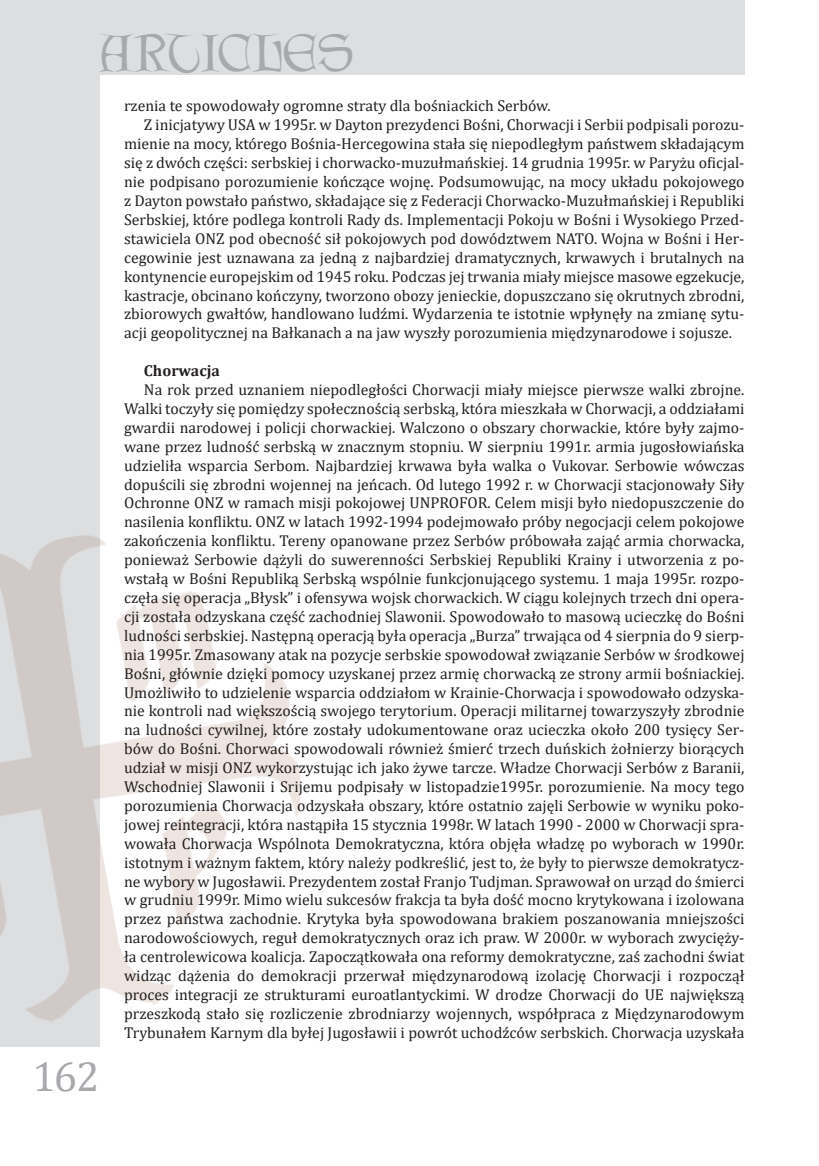
<style>
.page{position:relative;width:819px;height:1166px;background:#fff}
.page>*{position:absolute;margin:0;border:0;box-sizing:border-box;transform-origin:0 0}
.t1{font:46.55px "Lettergical";letter-spacing:-.005em;color:#a8a9ad}
.t2{font:42px "Cambria";color:#a8a9ad}
.Tekst_PO{font:15.75px/18.9px "Cambria";color:#231f20;text-align:justify}
.Tekst_PO-2{font:700 15.75px "Cambria";color:#231f20}
</style>
<div class="page">
<div style="left:0;top:0;width:99px;height:1047px;background:#dddee0"></div>
<div style="left:0;top:0;width:744px;height:74px;background:#dddee0"></div>
<img style="left:0;top:524px;width:300px;height:500px">
<h1 class="t1" style="left:99px;top:25px;width:255px">ARTICLES</h1>
<h2 class="t2" style="left:33px;top:1051px;width:68px">162</h2>
<p class="Tekst_PO" style="left:124px;top:97px;width:428px">rzenia te spowodowały ogromne straty dla bośniackich Serbów.</p>
<p class="Tekst_PO" style="left:124px;top:115px;width:622px;text-indent:20px">Z inicjatywy USA w 1995r. w Dayton prezydenci Bośni, Chorwacji i Serbii podpisali porozu&shy;mienie na mocy, którego Bośnia-Hercegowina stała się niepodległym państwem składającym się z dwóch części: serbskiej i chorwacko-muzułmańskiej. 14 grudnia 1995r. w Paryżu oficjal&shy;nie podpisano porozumienie kończące wojnę. Podsumowując, na mocy układu pokojowego z Dayton powstało państwo, składające się z Federacji Chorwacko-Muzułmańskiej i Republiki Serbskiej, które podlega kontroli Rady ds. Implementacji Pokoju w Bośni i Wysokiego Przed&shy;stawiciela ONZ pod obecność sił pokojowych pod dowództwem NATO. Wojna w Bośni i Her&shy;cegowinie jest uznawana za jedną z najbardziej dramatycznych, krwawych i brutalnych na kontynencie europejskim od 1945 roku. Podczas jej trwania miały miejsce masowe egzekucje, kastracje, obcinano kończyny, tworzono obozy jenieckie, dopuszczano się okrutnych zbrodni, zbiorowych gwałtów, handlowano ludźmi. Wydarzenia te istotnie wpłynęły na zmianę sytu&shy;acji geopolitycznej na Bałkanach a na jaw wyszły porozumienia międzynarodowe i sojusze.</p>
<p class="Tekst_PO-2" style="left:144px;top:360px;width:77px">Chorwacja</p>
<p class="Tekst_PO" style="left:124px;top:380px;width:622px;text-indent:20px">Na rok przed uznaniem niepodległości Chorwacji miały miejsce pierwsze walki zbrojne.<br>Walki toczyły się pomiędzy społecznością serbską, która mieszkała w Chorwacji, a oddziałami gwardii narodowej i policji chorwackiej. Walczono o obszary chorwackie, które były zajmo&shy;wane przez ludność serbską w znacznym stopniu. W sierpniu 1991r. armia jugosłowiańska udzieliła wsparcia Serbom. Najbardziej krwawa była walka o Vukovar. Serbowie wówczas dopuścili się zbrodni wojennej na jeńcach. Od lutego 1992 r. w Chorwacji stacjonowały Siły Ochronne ONZ w ramach misji pokojowej UNPROFOR. Celem misji było niedopuszczenie do nasilenia konfliktu. ONZ w latach 1992-1994 podejmowało próby negocjacji celem pokojowe zakończenia konfliktu. Tereny opanowane przez Serbów próbowała zająć armia chorwacka, ponieważ Serbowie dążyli do suwerenności Serbskiej Republiki Krainy i utworzenia z po&shy;wstałą w Bośni Republiką Serbską wspólnie funkcjonującego systemu. 1 maja 1995r. rozpo&shy;częła się operacja „Błysk” i ofensywa wojsk chorwackich. W ciągu kolejnych trzech dni opera&shy;cji została odzyskana część zachodniej Slawonii. Spowodowało to masową ucieczkę do Bośni ludności serbskiej. Następną operacją była operacja „Burza” trwająca od 4 sierpnia do 9 sierp&shy;nia 1995r. Zmasowany atak na pozycje serbskie spowodował związanie Serbów w środkowej Bośni, głównie dzięki pomocy uzyskanej przez armię chorwacką ze strony armii bośniackiej.<br>Umożliwiło to udzielenie wsparcia oddziałom w Krainie-Chorwacja i spowodowało odzyska&shy;nie kontroli nad większością swojego terytorium. Operacji militarnej towarzyszyły zbrodnie na ludności cywilnej, które zostały udokumentowane oraz ucieczka około 200 tysięcy Ser&shy;bów do Bośni. Chorwaci spowodowali również śmierć trzech duńskich żołnierzy biorących udział w misji ONZ wykorzystując ich jako żywe tarcze. Władze Chorwacji Serbów z Baranii, Wschodniej Slawonii i Srijemu podpisały w listopadzie1995r. porozumienie. Na mocy tego porozumienia Chorwacja odzyskała obszary, które ostatnio zajęli Serbowie w wyniku poko&shy;jowej reintegracji, która nastąpiła 15 stycznia 1998r. W latach 1990 - 2000 w Chorwacji spra&shy;wowała Chorwacja Wspólnota Demokratyczna, która objęła władzę po wyborach w 1990r. istotnym i ważnym faktem, który należy podkreślić, jest to, że były to pierwsze demokratycz&shy;ne wybory w Jugosławii. Prezydentem został Franjo Tudjman. Sprawował on urząd do śmierci w grudniu 1999r. Mimo wielu sukcesów frakcja ta była dość mocno krytykowana i izolowana przez państwa zachodnie. Krytyka była spowodowana brakiem poszanowania mniejszości narodowościowych, reguł demokratycznych oraz ich praw. W 2000r. w wyborach zwycięży&shy;ła centrolewicowa koalicja. Zapoczątkowała ona reformy demokratyczne, zaś zachodni świat widząc dążenia do demokracji przerwał międzynarodową izolację Chorwacji i rozpoczął proces integracji ze strukturami euroatlantyckimi. W drodze Chorwacji do UE największą przeszkodą stało się rozliczenie zbrodniarzy wojennych, współpraca z Międzynarodowym Trybunałem Karnym dla byłej Jugosławii i powrót uchodźców serbskich. Chorwacja uzyskała</p>
</div>
